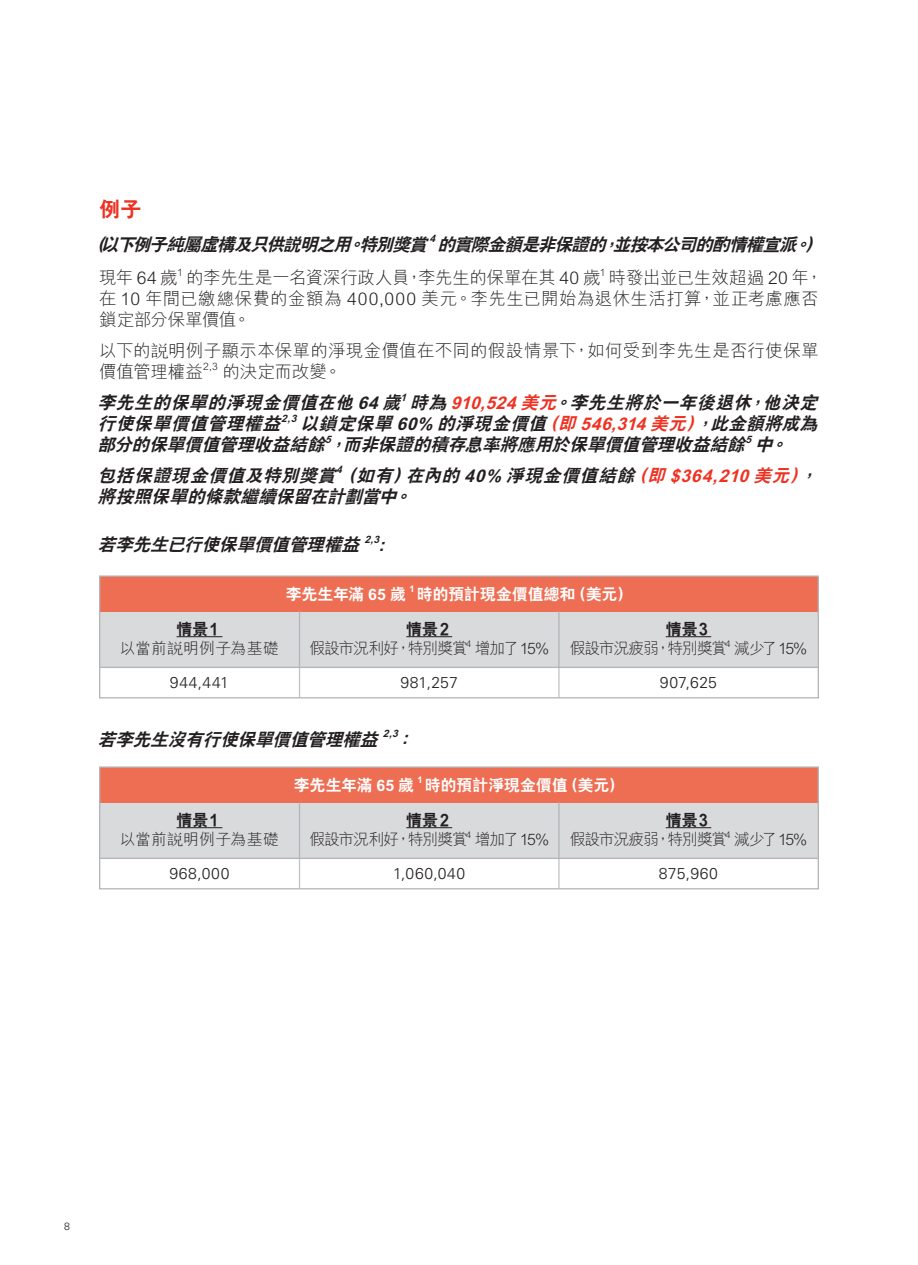
<style>
.page{position:relative;width:918px;height:1265px;background:#fff}
.page>*{position:absolute;margin:0;border:0;box-sizing:border-box;transform-origin:0 0}
.t1{font:800 21px "C Hei 2 HK";color:#ef3122}
.t2{font:italic 800 17.5px/21px "C Hei 2 HK";color:#231f20}
.t3{font:300 17.5px/21px "M Hei HK";letter-spacing:.01em;color:#231f20}
.t4{font:300 17.5px "M Hei HK";letter-spacing:-.02em;color:#231f20}
.t5{font:300 15.75px "M Hei HK";letter-spacing:-.055em;color:#231f20}
.t6{font:300 15.75px "Univers";letter-spacing:.04em;color:#231f20}
.t7{font:800 15.75px "C Hei 2 HK";letter-spacing:.005em;color:#fff}
.t8{font:300 15.75px "M Hei HK";letter-spacing:.02em;color:#231f20}
.t9{font:800 15.75px "C Hei 2 HK";letter-spacing:-.045em;color:#231f20}
.t10{font:300 10.5px "Univers";color:#231f20}
.t11{font:italic 800 10.15px "C Hei 2 HK";color:#231f20}
.t12{font:300 10.15px "M Hei HK";color:#231f20}
.t13{font:300 9.1px "M Hei HK";color:#231f20}
.t14{font:800 9.1px "C Hei 2 HK";color:#fff}
.s1{font-family:"P Ming Li U";font-weight:400}
.s2{color:#ef3122}
</style>
<div class="page">
<div style="left:99px;top:611px;width:720px;height:56px;background:#d9dadc"></div>
<div style="left:99px;top:802px;width:720px;height:56px;background:#d9dadc"></div>
<div style="left:99px;top:576px;width:720px;height:35px;background:#ee6e54"></div>
<div style="left:99px;top:767px;width:720px;height:35px;background:#ee6e54"></div>
<hr style="left:299px;top:668px;width:1px;height:30px;background:#c2c3c6">
<svg style="left:299px;top:859px;width:1px;height:28px"></svg>
<hr style="left:558px;top:668px;width:1px;height:30px;background:#c2c3c6">
<svg style="left:558px;top:859px;width:1px;height:28px"></svg>
<hr style="left:299px;top:611px;width:1px;height:57px;background:#b4b5b8">
<hr style="left:299px;top:802px;width:1px;height:57px;background:#b4b5b8">
<hr style="left:558px;top:611px;width:1px;height:57px;background:#b4b5b8">
<hr style="left:558px;top:802px;width:1px;height:57px;background:#b4b5b8">
<hr style="left:176px;top:636px;width:46px;height:1px;background:#231f20">
<hr style="left:176px;top:827px;width:46px;height:1px;background:#231f20">
<hr style="left:406px;top:636px;width:46px;height:1px;background:#231f20">
<hr style="left:406px;top:827px;width:46px;height:1px;background:#231f20">
<hr style="left:666px;top:636px;width:45px;height:1px;background:#231f20">
<hr style="left:666px;top:827px;width:45px;height:1px;background:#231f20">
<div style="left:99px;top:575px;width:720px;height:123px;border:1px solid #b4b5b8"></div>
<div style="left:99px;top:766px;width:720px;height:123px;border:1px solid #b4b5b8"></div>
<hr style="left:99px;top:667px;width:720px;height:1px;background:#b4b5b8">
<hr style="left:99px;top:858px;width:720px;height:1px;background:#b4b5b8">
<p class="t1" style="left:99px;top:199px;width:44px">例子</p>
<p class="t2" style="left:88px;top:234px;width:739px">（以下例子純屬虛構及只供說明之用。特別獎賞的實際金額是非保證的，並按本公司的酌情權宣派。）</p>
<p class="t11" style="left:429px;top:233px;width:10px">4</p>
<p class="t3" style="left:99px;top:267px;width:80px">現年64歲</p>
<p class="t12" style="left:177px;top:267px;width:7px">1</p>
<p class="t4" style="left:186px;top:269px;width:416px">的李先生是一名資深行政人員，李先生的保單在其 40 歲</p>
<p class="t12" style="left:600px;top:267px;width:7px">1</p>
<p class="t3" style="left:99px;top:267px;width:725px;text-indent:510px">時發出並已生效超過 20 年，在 10 年間已繳總保費的金額為 400,000 美元。李先生已開始為退休生活打算，並正考慮應否鎖定部分保單價值。</p>
<p class="t3" style="left:99px;top:340px;width:721px">以下的<span class="s1">説</span>明例子顯示本保單的淨現金價值在不同的假設情景下，如何受到李先生是否行使保單價值管理權益</p>
<p class="t12" style="left:203px;top:361px;width:16px">2,3</p>
<p class="t3" style="left:223px;top:361px;width:121px">的決定而改變。</p>
<p class="t2" style="left:97px;top:392px;width:725px">李先生的保單的淨現金價值在他 64 歲時為 <span class="s2">910,524 美元</span>。李先生將於一年後退休，他決定</p>
<p class="t11" style="left:400px;top:392px;width:10px">1</p>
<p class="t2" style="left:97px;top:413px;width:189px">行使保單價值管理權益</p>
<p class="t11" style="left:281px;top:413px;width:19px">2,3</p>
<p class="t2" style="left:97px;top:413px;width:725px;text-indent:203px">以鎖定保單 60% 的淨現金價值<span class="s2">（即 546,314 美元）</span>，此金額將成為部分的保單價值管理收益結餘，而非保證的積存息率將應用於保單價值管理收益結餘中。</p>
<p class="t11" style="left:325px;top:434px;width:10px">5</p>
<p class="t11" style="left:745px;top:434px;width:10px">5</p>
<p class="t2" style="left:97px;top:465px;width:725px">包括保證現金價值及特別獎賞（如有）在內的 40% 淨現金價值結餘<span class="s2">（即 $364,210 美元）</span>，</p>
<p class="t11" style="left:336px;top:465px;width:10px">4</p>
<p class="t2" style="left:97px;top:486px;width:320px">將按照保單的條款繼續保留在計劃當中。</p>
<p class="t2" style="left:97px;top:534px;width:268px">若李先生已行使保單價值管理權益</p>
<p class="t11" style="left:364px;top:534px;width:19px">2,3</p>
<p class="t2" style="left:379px;top:534px;width:12px">:</p>
<p class="t7" style="left:286px;top:586px;width:121px">李先生年滿 65 歲</p>
<p class="t14" style="left:409px;top:584px;width:7px">1</p>
<p class="t7" style="left:417px;top:586px;width:216px">時的預計現金價值總和（美元）</p>
<p class="t9" style="left:176px;top:621px;width:47px">情景１</p>
<p class="t8" style="left:120px;top:641px;width:161px">以當前<span class="s1">説</span>明例子為基礎</p>
<p class="t9" style="left:406px;top:621px;width:47px">情景２</p>
<p class="t5" style="left:309px;top:641px;width:241px">假設市況利好，特別獎賞增加了15%</p>
<p class="t13" style="left:466px;top:639px;width:7px">4</p>
<p class="t9" style="left:666px;top:621px;width:47px">情景３</p>
<p class="t5" style="left:570px;top:641px;width:239px">假設市況疲弱，特別獎賞減少了15%</p>
<p class="t13" style="left:725px;top:639px;width:7px">4</p>
<p class="t6" style="left:170px;top:673px;width:60px">944,441</p>
<p class="t6" style="left:400px;top:673px;width:59px">981,257</p>
<p class="t6" style="left:660px;top:673px;width:58px">907,625</p>
<p class="t2" style="left:97px;top:729px;width:286px">若李先生沒有行使保單價值管理權益</p>
<p class="t11" style="left:383px;top:729px;width:19px">2,3</p>
<p class="t2" style="left:396px;top:729px;width:24px">：</p>
<p class="t9" style="left:176px;top:812px;width:47px">情景１</p>
<p class="t8" style="left:120px;top:832px;width:161px">以當前<span class="s1">説</span>明例子為基礎</p>
<p class="t6" style="left:169px;top:864px;width:62px">968,000</p>
<p class="t7" style="left:294px;top:777px;width:121px">李先生年滿 65 歲</p>
<p class="t14" style="left:417px;top:775px;width:7px">1</p>
<p class="t7" style="left:425px;top:777px;width:200px">時的預計淨現金價值（美元）</p>
<p class="t9" style="left:406px;top:812px;width:47px">情景２</p>
<p class="t5" style="left:309px;top:832px;width:241px">假設市況利好，特別獎賞增加了15%</p>
<p class="t13" style="left:466px;top:830px;width:7px">4</p>
<p class="t9" style="left:666px;top:812px;width:47px">情景３</p>
<p class="t5" style="left:570px;top:832px;width:239px">假設市況疲弱，特別獎賞減少了15%</p>
<p class="t13" style="left:725px;top:830px;width:7px">4</p>
<p class="t6" style="left:393px;top:864px;width:74px">1,060,040</p>
<p class="t6" style="left:659px;top:864px;width:61px">875,960</p>
<p class="t10" style="left:64px;top:1220px;width:7px">8</p>
</div>
